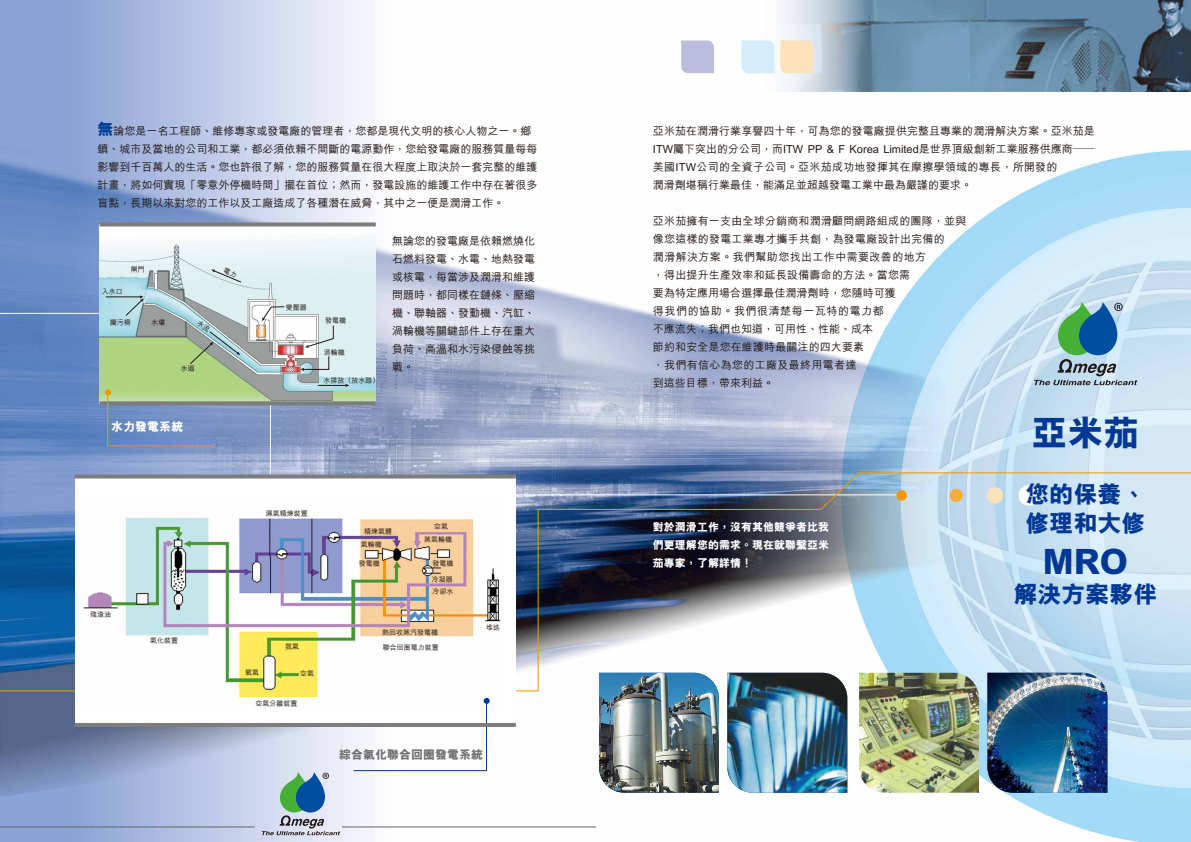
<style>
.page{position:relative;width:1191px;height:842px;background:#fff}
.page>*{position:absolute;margin:0;border:0;box-sizing:border-box;transform-origin:0 0}
.t1{font:800 36px "M Hei HK";color:#003894}
.t2{font:800 35px "M Hei HK";color:#003894}
.t3{font:800 24px/28.8px "M Hei HK";color:#003894}
.t4{font:800 12px "M Hei HK";color:#727171}
.t5{font:800 12px "M Hei HK";color:#fff}
.t6{font:500 11px/18px "M Hei HK";color:#221815}
.t7{font:500 11px/18px "M Hei HK";letter-spacing:.02em;color:#221815}
.t8{font:800 11px/18px "M Hei HK";color:#fff;text-align:justify}
.t9{font:500 7px "M Hei HK";color:#221815}
.s1{font-weight:800;font-size:16px;color:#003f98}
</style>
<div class="page">
<img style="left:0;top:0;width:1191px;height:842px">
<img style="left:659px;top:0;width:532px;height:92px">
<img style="left:599px;top:692px;width:120px;height:101px">
<svg style="left:0;top:312px;width:902px;height:160px;background:#9eafd0"></svg>
<img style="left:0;top:472px;width:1191px;height:220px">
<svg style="left:681px;top:40px;width:33px;height:33px"></svg>
<svg style="left:741px;top:40px;width:33px;height:33px"></svg>
<svg style="left:780px;top:40px;width:33px;height:33px"></svg>
<img style="left:99px;top:226px;width:277px;height:175px">
<svg style="left:99px;top:222px;width:277px;height:4px"></svg>
<svg style="left:99px;top:401px;width:277px;height:4px"></svg>
<svg style="left:105px;top:389px;width:111px;height:58px;background:#839cae"></svg>
<svg style="left:318px;top:384px;width:31px;height:3px"></svg>
<svg style="left:125px;top:295px;width:19px;height:21px"></svg>
<hr style="left:106px;top:297px;width:34px;height:1px;background:#221815">
<svg style="left:300px;top:356px;width:29px;height:15px"></svg>
<svg style="left:305px;top:325px;width:28px;height:23px"></svg>
<svg style="left:262px;top:306px;width:22px;height:15px"></svg>
<img style="left:859px;top:673px;width:120px;height:120px">
<img style="left:987px;top:673px;width:120px;height:120px">
<img style="left:727px;top:673px;width:120px;height:120px">
<hr style="left:0;top:826px;width:255px;height:1px;background:#666464">
<hr style="left:342px;top:826px;width:254px;height:1px;background:#666464">
<div style="left:75px;top:476px;width:440px;height:249px;background:#fff"></div>
<img style="left:83px;top:517px;width:418px;height:181px">
<svg style="left:74px;top:474px;width:442px;height:4px;background:#7f8287"></svg>
<svg style="left:352px;top:698px;width:138px;height:74px"></svg>
<hr style="left:74px;top:723px;width:442px;height:4px;background:#7d7d7d">
<svg style="left:262px;top:772px;width:78px;height:63px;background:#9db7c2"></svg>
<svg style="left:1034px;top:302px;width:103px;height:83px;background:#8eb6c1"></svg>
<svg style="left:211px;top:267px;width:30px;height:15px"></svg>
<svg style="left:190px;top:319px;width:50px;height:45px;background:#9fb1a6"></svg>
<p class="t6" style="left:97px;top:121px;width:441px"><span class="s1">無</span>論您是一名工程師、維修專家或發電廠的管理者，您都是現代文明的核心人物之一。鄉鎮、城市及當地的公司和工業，都必須依賴不間斷的電源動作，您給發電廠的服務質量每每影響到千百萬人的生活。您也許很了解，您的服務質量在很大程度上取決於一套完整的維護計畫，將如何實現「零意外停機時間」擺在首位；然而，發電設施的維護工作中存在著很多盲點，長期以來對您的工作以及工廠造成了各種潛在威脅，其中之一便是潤滑工作。</p>
<p class="t6" style="left:653px;top:121px;width:443px">亞米茄在潤滑行業享譽四十年，可為您的發電廠提供完整且專業的潤滑解決方案。亞米茄是ITW屬下突出的分公司，而ITW PP &amp; F Korea Limited是世界頂級創新工業服務供應商——美國ITW公司的全資子公司。亞米茄成功地發揮其在摩擦學領域的專長，所開發的<br>潤滑劑堪稱行業最佳，能滿足並超越發電工業中最為嚴謹的要求。</p>
<p class="t7" style="left:653px;top:211px;width:315px">亞米茄擁有一支由全球分銷商和潤滑顧問網路組成的團隊，並與像您這樣的發電工業專才攜手共創，為發電廠設計出完備的<br>潤滑解決方案。我們幫助您找出工作中需要改善的地方<br>，得出提升生產效率和延長設備壽命的方法。當您需<br>要為特定應用場合選擇最佳潤滑劑時，您隨時可獲<br>得我們的協助。我們很清楚每一瓦特的電力都<br>不應流失；我們也知道，可用性、性能、成本<br>節約和安全是您在維護時最關注的四大要素<br>，我們有信心為您的工廠及最終用電者達<br>到這些目標，帶來利益。</p>
<p class="t6" style="left:392px;top:232px;width:144px;text-align:justify">無論您的發電廠是依賴燃燒化石燃料發電、水電、地熱發電或核電，每當涉及潤滑和維護問題時，都同樣在鏈條、壓縮機、聯軸器、發動機、汽缸、渦輪機等關鍵部件上存在重大負荷、高溫和水污染侵蝕等挑戰。</p>
<p class="t9" style="left:131px;top:265px;width:15px">閘門</p>
<p class="t9" style="left:102px;top:286px;width:22px">入水口</p>
<p class="t9" style="left:110px;top:317px;width:22px">攔污柵</p>
<p class="t9" style="left:151px;top:317px;width:15px">水壩</p>
<p class="t9" style="left:286px;top:302px;width:22px">變壓器</p>
<p class="t9" style="left:325px;top:316px;width:22px">發電機</p>
<p class="t9" style="left:324px;top:348px;width:22px">渦輪機</p>
<p class="t9" style="left:323px;top:375px;width:57px">水排放（放水路）</p>
<p class="t9" style="left:181px;top:363px;width:15px">水道</p>
<p class="t5" style="left:111px;top:418px;width:73px">水力發電系統</p>
<p class="t9" style="left:90px;top:609px;width:22px">殘渣油</p>
<p class="t9" style="left:150px;top:635px;width:29px">氣化裝置</p>
<p class="t9" style="left:266px;top:509px;width:43px">濕氣精煉裝置</p>
<p class="t9" style="left:245px;top:667px;width:15px">氧氣</p>
<p class="t9" style="left:285px;top:641px;width:15px">氮氣</p>
<p class="t9" style="left:300px;top:669px;width:15px">空氣</p>
<p class="t9" style="left:255px;top:698px;width:43px">空氣分離裝置</p>
<p class="t9" style="left:364px;top:526px;width:29px">精煉氣體</p>
<p class="t9" style="left:361px;top:540px;width:22px">氣輪機</p>
<p class="t9" style="left:434px;top:522px;width:15px">空氣</p>
<p class="t9" style="left:424px;top:534px;width:29px">蒸氣輪機</p>
<p class="t9" style="left:359px;top:558px;width:22px">發電機</p>
<p class="t9" style="left:432px;top:558px;width:22px">發電機</p>
<p class="t9" style="left:432px;top:574px;width:22px">冷凝器</p>
<p class="t9" style="left:432px;top:587px;width:22px">冷卻水</p>
<p class="t9" style="left:382px;top:627px;width:57px">熱回收蒸汽發電機</p>
<p class="t9" style="left:383px;top:643px;width:57px">聯合回圈電力裝置</p>
<p class="t9" style="left:486px;top:623px;width:15px">堆迭</p>
<p class="t4" style="left:339px;top:746px;width:145px">綜合氣化聯合回圈發電系統</p>
<p class="t8" style="left:653px;top:518px;width:177px">對於潤滑工作，沒有其他競爭者比我們更理解您的需求。現在就聯繫亞米茄專家，了解詳情！</p>
<h1 class="t1" style="left:1031px;top:408px;width:109px">亞米茄</h1>
<h3 class="t3" style="left:1025px;top:480px;width:121px">您的保養、修理和大修</h3>
<h2 class="t2" style="left:1042px;top:538px;width:87px">MRO</h2>
<h3 class="t3" style="left:1013px;top:580px;width:145px">解決方案夥伴</h3>
</div>
